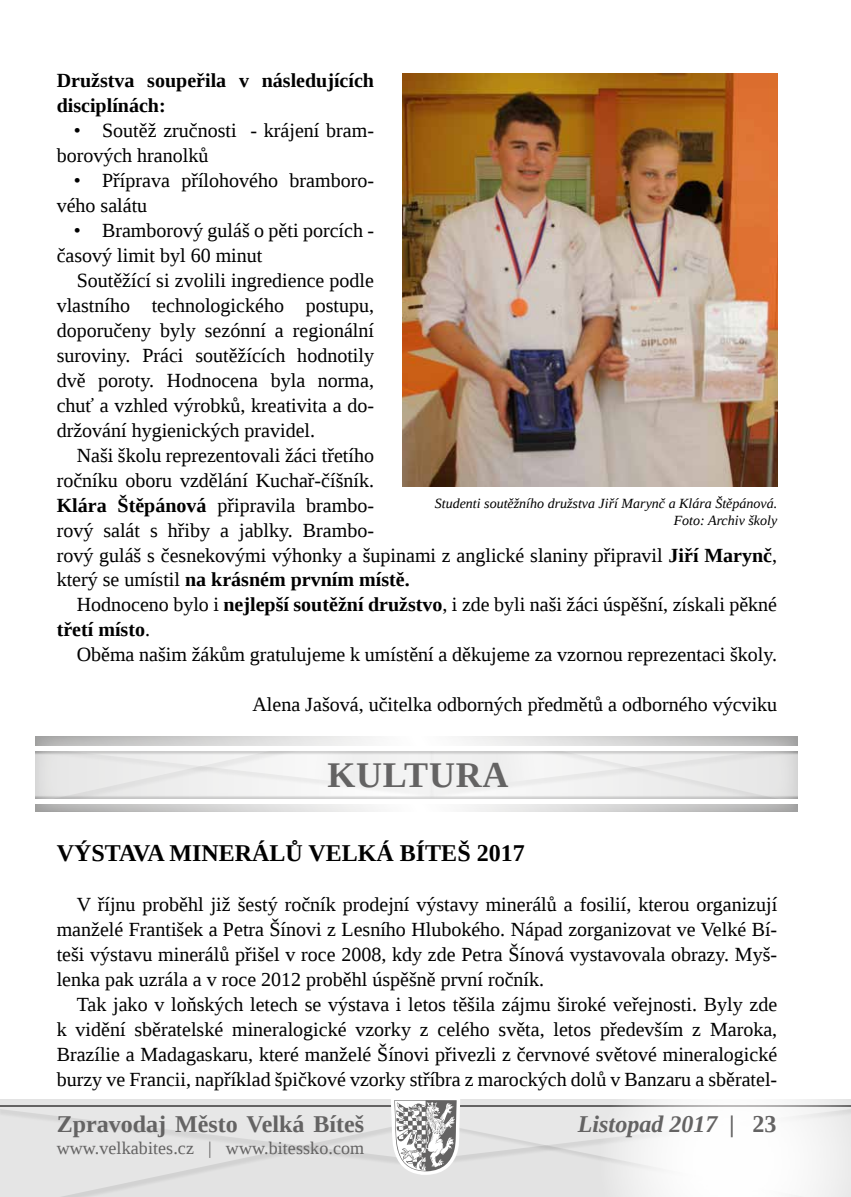
<style>
.page{position:relative;width:851px;height:1197px;background:#fff}
.page>*{position:absolute;margin:0;border:0;box-sizing:border-box;transform-origin:0 0}
.t1{font:700 36px "Liberation Serif";letter-spacing:.02em;color:#646363}
.t2{font:700 24px "Liberation Serif";color:#000}
.t3{font:700 24px "Liberation Serif";color:#646363}
.t4{font:italic 700 24px "Liberation Serif";color:#646363}
.t5{font:20px/25px "Liberation Serif";color:#000}
.t6{font:700 20px/25px "Liberation Serif";color:#000}
.t7{font:18px "Liberation Serif";letter-spacing:.005em;color:#646363}
.t8{font:italic 14px/16.8px "Liberation Serif";color:#000;text-align:right}
.s1{font-weight:700}
.s2{font-style:normal}
</style>
<div class="page">
<svg style="left:0;top:1099px;width:598px;height:97px;background:#ddd"></svg>
<svg style="left:598px;top:1099px;width:252px;height:97px"></svg>
<svg style="left:35px;top:736px;width:761px;height:75px;fill:#ededed"></svg>
<img style="left:402px;top:74px;width:375px;height:412px">
<p class="t6" style="left:57px;top:68px;width:319px">Družstva soupeřila v následujících disciplínách:</p>
<p class="t5" style="left:57px;top:118px;width:319px;text-indent:17px">• Soutěž zručnosti - krájení bram&shy;borových hranolků</p>
<p class="t5" style="left:57px;top:168px;width:319px;text-indent:17px">• Příprava přílohového bramboro&shy;vého salátu</p>
<p class="t5" style="left:57px;top:218px;width:319px;text-indent:17px">• Bramborový guláš o pěti porcích - časový limit byl 60 minut</p>
<p class="t5" style="left:57px;top:268px;width:319px;text-align:justify;text-indent:20px">Soutěžící si zvolili ingredience podle vlastního technologického postupu, doporučeny byly sezónní a regionální suroviny. Práci soutěžících hodnotily dvě poroty. Hodnocena byla norma, chuť a vzhled výrobků, kreativita a do&shy;držování hygienických pravidel.</p>
<p class="t5" style="left:57px;top:442px;width:722px;text-indent:20px">Naši školu reprezentovali žáci třetího<br>ročníku oboru vzdělání Kuchař-číšník.<br><span class="s1">Klára Štěpánová</span> připravila brambo-<br>rový salát s hřiby a jablky. Brambo-<br>rový guláš s česnekovými výhonky a šupinami z anglické slaniny připravil <span class="s1">Jiří Marynč</span>, který se umístil <span class="s1">na krásném prvním místě.</span></p>
<p class="t5" style="left:57px;top:592px;width:722px;text-indent:20px">Hodnoceno bylo i <span class="s1">nejlepší soutěžní družstvo</span>, i zde byli naši žáci úspěšní, získali pěkné <span class="s1">třetí místo</span>.</p>
<p class="t5" style="left:77px;top:642px;width:702px">Oběma našim žákům gratulujeme k umístění a děkujeme za vzornou reprezentaci školy.</p>
<p class="t5" style="left:252px;top:692px;width:526px">Alena Jašová, učitelka odborných předmětů a odborného výcviku</p>
<p class="t8" style="left:434px;top:495px;width:344px">Studenti soutěžního družstva Jiří Marynč a Klára Štěpánová.<br>Foto: Archiv školy</p>
<h1 class="t1" style="left:327px;top:750px;width:183px">KULTURA</h1>
<p class="t2" style="left:57px;top:836px;width:469px">VÝSTAVA MINERÁLŮ VELKÁ BÍTEŠ 2017</p>
<p class="t5" style="left:57px;top:891px;width:722px;text-align:justify;text-indent:20px">V říjnu proběhl již šestý ročník prodejní výstavy minerálů a fosilií, kterou organizují manželé František a Petra Šínovi z Lesního Hlubokého. Nápad zorganizovat ve Velké Bí&shy;teši výstavu minerálů přišel v roce 2008, kdy zde Petra Šínová vystavovala obrazy. Myš&shy;lenka pak uzrála a v roce 2012 proběhl úspěšně první ročník.</p>
<p class="t5" style="left:57px;top:991px;width:722px;text-align:justify;text-indent:20px">Tak jako v loňských letech se výstava i letos těšila zájmu široké veřejnosti. Byly zde k vidění sběratelské mineralogické vzorky z celého světa, letos především z Maroka, Brazílie a Madagaskaru, které manželé Šínovi přivezli z červnové světové mineralogické burzy ve Francii, například špičkové vzorky stříbra z marockých dolů v Banzaru a sběratel-</p>
<p class="t3" style="left:57px;top:1107px;width:309px">Zpravodaj Město Velká Bíteš</p>
<p class="t7" style="left:57px;top:1135px;width:309px">www.velkabites.cz | www.bitessko.com</p>
<p class="t4" style="left:578px;top:1108px;width:200px">Listopad 2017 | <span class="s2">23</span></p>
</div>
